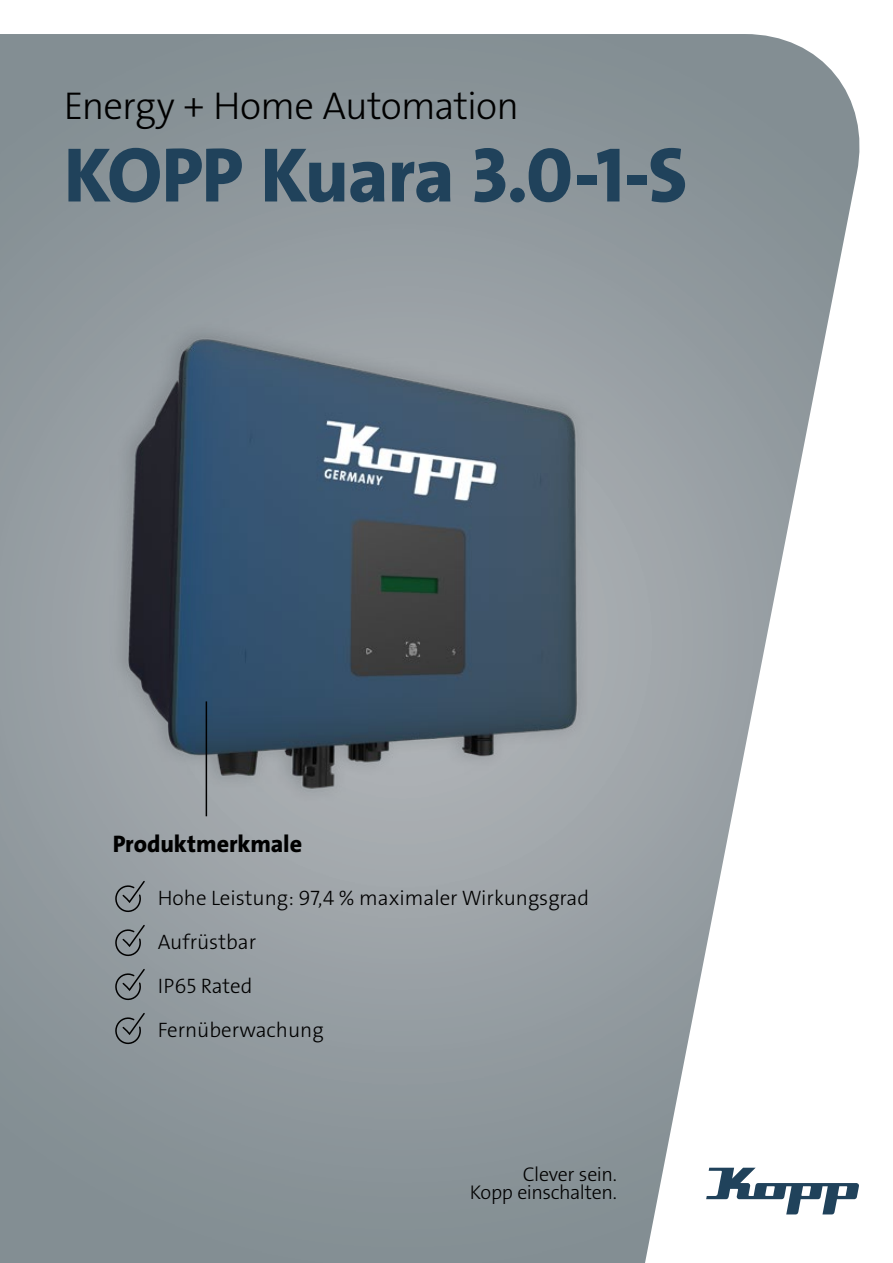
<style>
.page{position:relative;width:893px;height:1263px;background:#fff}
.page>*{position:absolute;margin:0;border:0;box-sizing:border-box;transform-origin:0 0}
.t1{font:78px "The Sans LP8 Ex Bld";letter-spacing:-.02em;color:#20425b}
.t2{font:39px "The Sans LP3 Lig";letter-spacing:-.02em;color:#000}
.t3{font:24px "The Sans LP8 Ex Bld";letter-spacing:-.005em;color:#000}
.t4{font:21px/44px "The Sans LP3 Lig";color:#000}
.t5{font:19.95px/18px "The Sans LP3 Lig";letter-spacing:-.02em;color:#000;text-align:right}
</style>
<div class="page">
<svg style="left:706px;top:1168px;width:153px;height:46px"></svg>
<img style="left:25px;top:285px;width:725px;height:534px">
<svg style="left:114px;top:879px;width:32px;height:34px"></svg>
<svg style="left:114px;top:923px;width:32px;height:34px"></svg>
<svg style="left:114px;top:967px;width:32px;height:34px"></svg>
<svg style="left:114px;top:1011px;width:32px;height:34px"></svg>
<hr style="left:206px;top:701px;width:1px;height:115px;background:#000">
<h2 class="t2" style="left:64px;top:81px;width:457px">Energy + Home Automation</h2>
<h1 class="t1" style="left:64px;top:125px;width:625px">KOPP Kuara 3.0-1-S</h1>
<p class="t3" style="left:113px;top:828px;width:191px">Produktmerkmale</p>
<p class="t4" style="left:158px;top:876px;width:433px">Hohe Leistung: 97,4 % maximaler Wirkungsgrad<br>Aufrüstbar<br>IP65 Rated<br>Fernüberwachung</p>
<p class="t5" style="left:470px;top:1165px;width:149px">Clever sein.<br>Kopp einschalten.</p>
</div>
